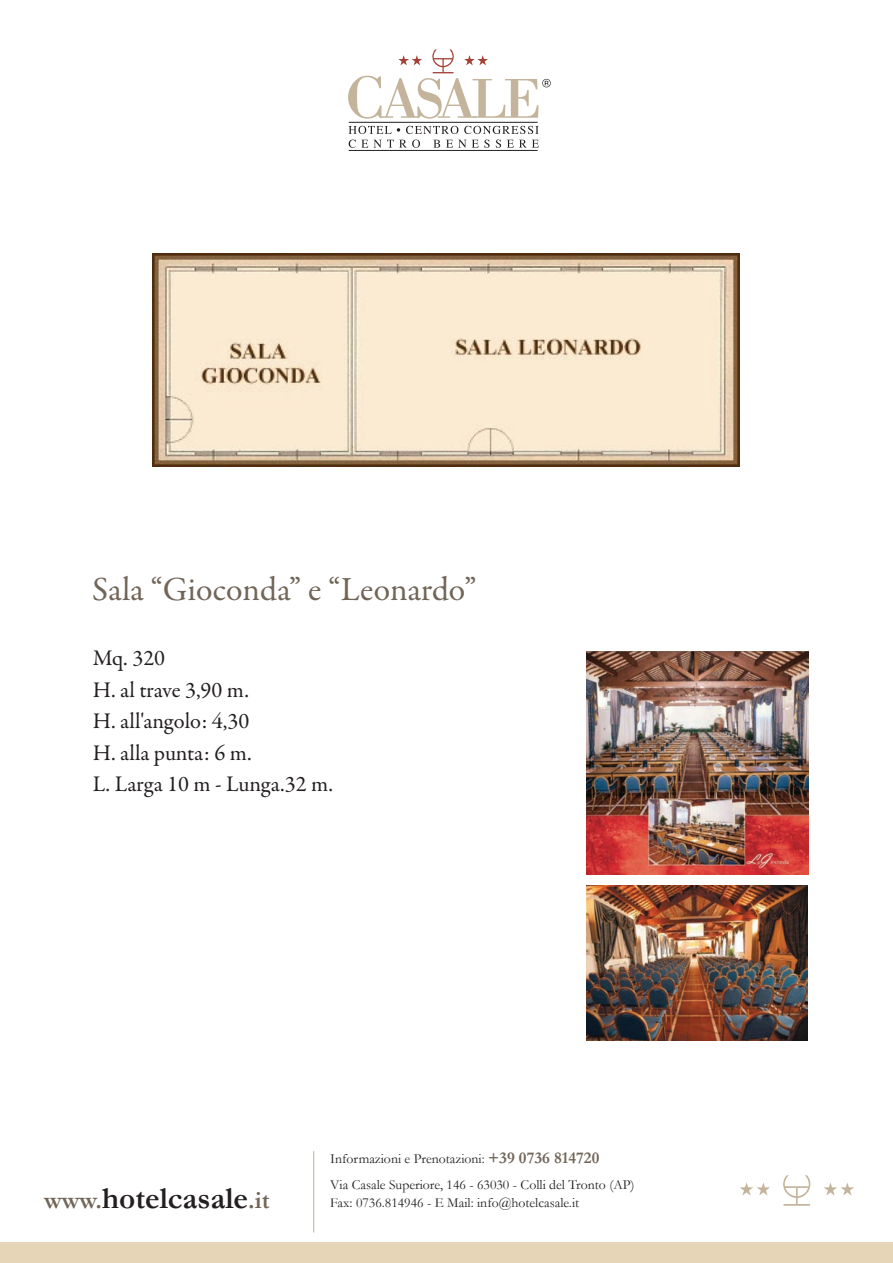
<style>
.page{position:relative;width:893px;height:1263px;background:#fff}
.page>*{position:absolute;margin:0;border:0;box-sizing:border-box;transform-origin:0 0}
.t1{font:34.05px "Garamond Premr Pro";color:#716557}
.t2{font:700 31.2px "Garamond";color:#231f20}
.t3{font:22.5px/31.5px "Garamond Premr Pro";color:#231f20}
.t4{font:13.8px/25.5px "Garamond";color:#231f20}
.s1{font-weight:700;font-size:16.5px;color:#716557}
.s2{font-size:25.05px;color:#716557}
</style>
<div class="page">
<div style="left:0;top:1242px;width:892px;height:21px;background:#e7d5b8"></div>
<hr style="left:313px;top:1151px;width:1px;height:81px;background:#c3b49b">
<svg style="left:783px;top:1175px;width:27px;height:31px"></svg>
<svg style="left:740px;top:1183px;width:30px;height:12px"></svg>
<svg style="left:824px;top:1183px;width:30px;height:12px"></svg>
<svg style="left:348px;top:50px;width:203px;height:69px"></svg>
<svg style="left:349px;top:140px;width:71px;height:8px"></svg>
<svg style="left:433px;top:140px;width:7px;height:8px"></svg>
<svg style="left:446px;top:140px;width:20px;height:8px"></svg>
<svg style="left:472px;top:140px;width:18px;height:8px"></svg>
<svg style="left:496px;top:140px;width:5px;height:8px"></svg>
<svg style="left:507px;top:140px;width:32px;height:8px"></svg>
<svg style="left:349px;top:126px;width:51px;height:8px"></svg>
<svg style="left:406px;top:126px;width:52px;height:8px"></svg>
<svg style="left:464px;top:126px;width:75px;height:8px"></svg>
<hr style="left:349px;top:122px;width:189px;height:1px;background:#231f20">
<hr style="left:349px;top:150px;width:189px;height:1px;background:#231f20">
<img style="left:153px;top:254px;width:587px;height:212px">
<img style="left:586px;top:652px;width:223px;height:222px">
<img style="left:586px;top:886px;width:221px;height:154px">
<h1 class="t1" style="left:92px;top:568px;width:386px">Sala “Gioconda” e “Leonardo”</h1>
<h3 class="t3" style="left:93px;top:643px;width:242px">Mq. 320<br>H. al trave 3,90 m.<br>H. all'angolo: 4,30<br>H. alla punta: 6 m.<br>L. Larga 10 m - Lunga.32 m.</h3>
<p class="t4" style="left:330px;top:1146px;width:306px">Informazioni e Prenotazioni: <span class="s1">+39 0736 814720<br></span>Via Casale Superiore, 146 - 63030 - Colli del Tronto (AP)</p>
<h2 class="t2" style="left:44px;top:1179px;width:227px"><span class="s2">www.</span>hotelcasale<span class="s2">.it</span></h2>
<p class="t4" style="left:330px;top:1189px;width:250px">Fax: 0736.814946 - E Mail: info@hotelcasale.it</p>
</div>
